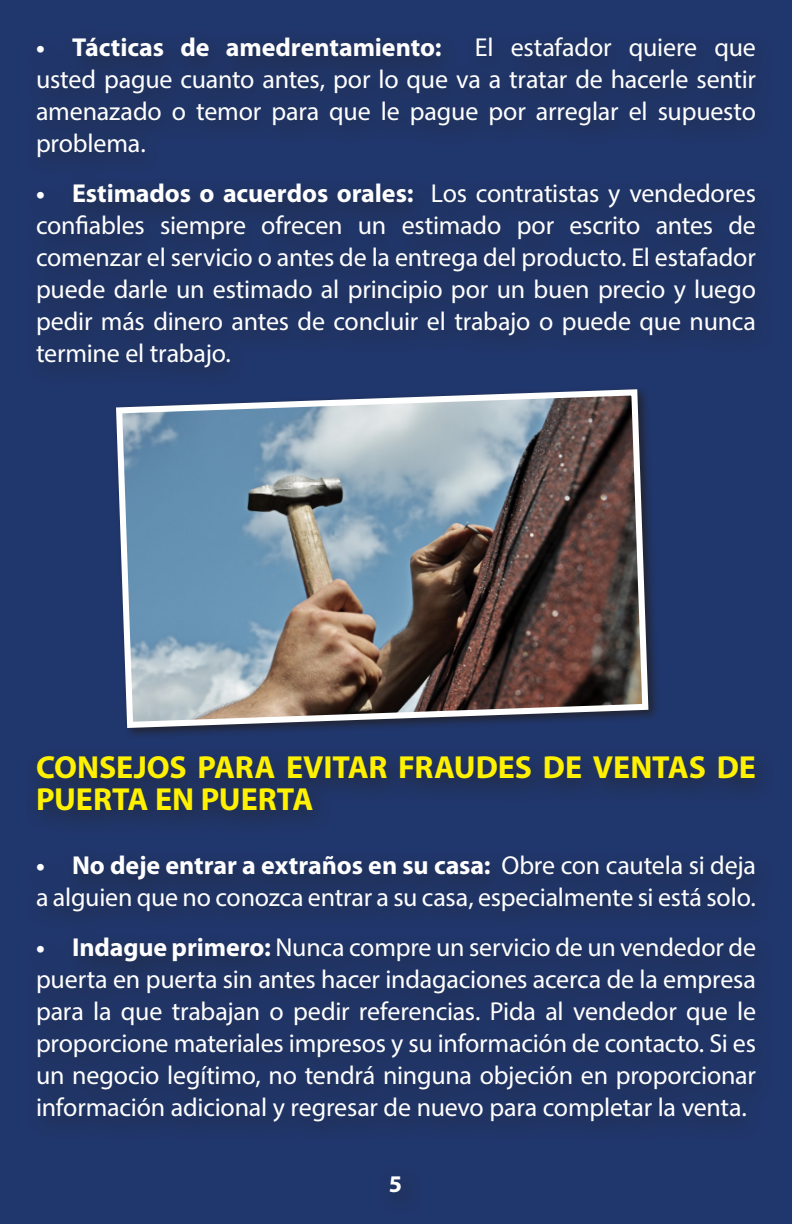
<style>
.page{position:relative;width:792px;height:1224px;background:#20376d}
.page>*{position:absolute;margin:0;border:0;box-sizing:border-box;transform-origin:0 0}
.Tips{font:700 32px/32px "Myriad Pro";letter-spacing:-.005em;color:#fff101}
.Tips-2{font:26px/32px "Myriad Pro";letter-spacing:-.005em;color:#fff;text-align:justify}
.Tips-3{font:700 26px "Myriad Pro";letter-spacing:-.005em;color:#fff}
.t1{font:700 24px "Myriad Pro";color:#fff}
.s1{font-weight:700}
</style>
<div class="page">
<div style="left:23px;top:25px;width:756px;height:1123px;background:#203466"></div>
<div style="left:112px;top:385px;width:549px;height:355px;background:#231f20;opacity:.75"></div>
<img style="left:113px;top:386px;width:539px;height:345px">
<p class="Tips-2" style="left:36px;top:30px;width:722px;text-indent:439px">El estafador quiere que usted pague cuanto antes, por lo que va a tratar de hacerle sentir amenazado o temor para que le pague por arreglar el supuesto problema.</p>
<p class="Tips-2" style="left:36px;top:176px;width:722px"><span class="s1">• Estimados o acuerdos orales:</span> Los contratistas y vendedores confiables siempre ofrecen un estimado por escrito antes de comenzar el servicio o antes de la entrega del producto. El estafador puede darle un estimado al principio por un buen precio y luego pedir más dinero antes de concluir el trabajo o puede que nunca termine el trabajo.</p>
<p class="Tips-3" style="left:36px;top:30px;width:407px">• Tácticas de amedrentamiento:</p>
<p class="Tips" style="left:36px;top:750px;width:722px">CONSEJOS PARA EVITAR FRAUDES DE VENTAS DE<br>PUERTA EN PUERTA</p>
<p class="Tips-2" style="left:36px;top:848px;width:722px"><span class="s1">• No deje entrar a extraños en su casa:</span> Obre con cautela si deja a alguien que no conozca entrar a su casa, especialmente si está solo.</p>
<p class="Tips-2" style="left:36px;top:930px;width:722px"><span class="s1">• Indague primero:</span> Nunca compre un servicio de un vendedor de puerta en puerta sin antes hacer indagaciones acerca de la empresa para la que trabajan o pedir referencias. Pida al vendedor que le proporcione materiales impresos y su información de contacto. Si es un negocio legítimo, no tendrá ninguna objeción en proporcionar información adicional y regresar de nuevo para completar la venta.</p>
<p class="t1" style="left:389px;top:1168px;width:15px">5</p>
</div>
